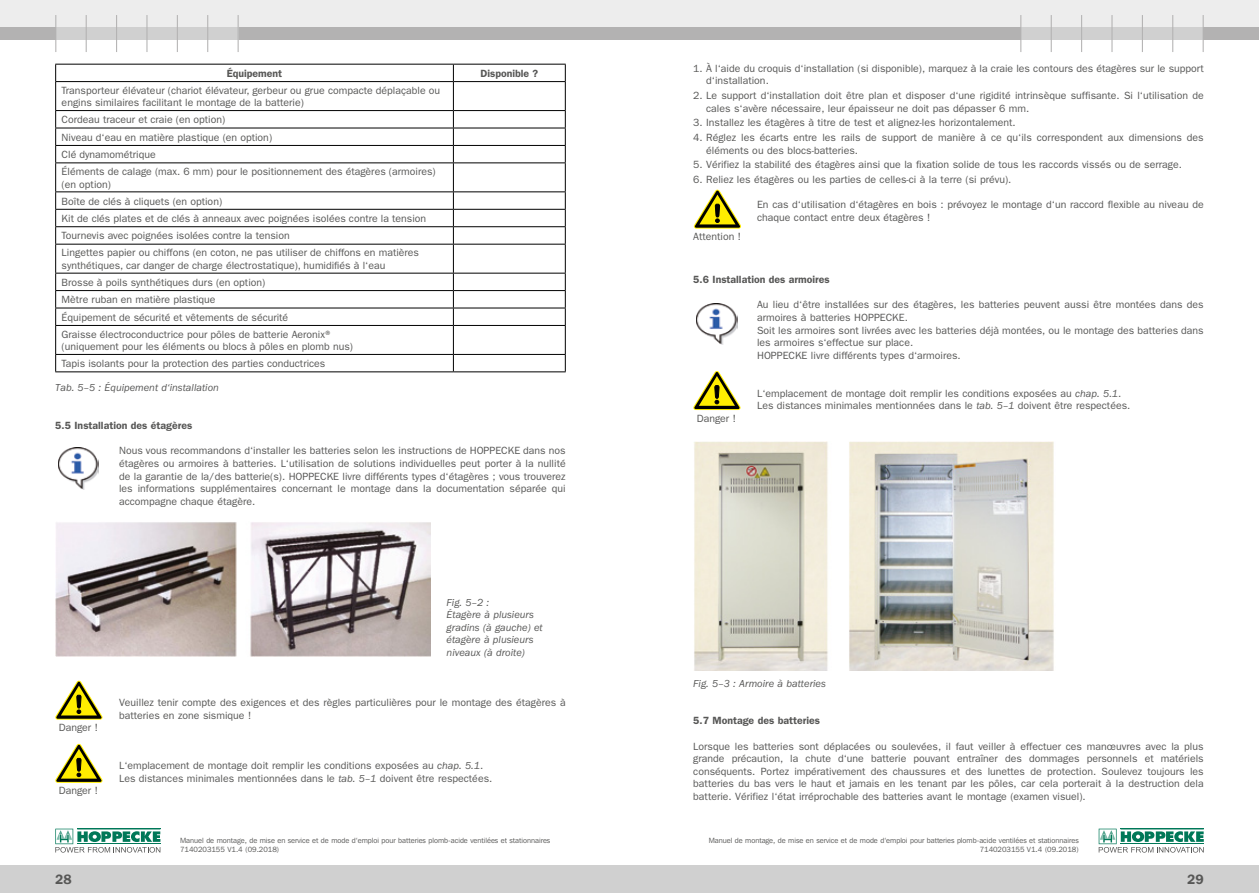
<style>
.page{position:relative;width:1259px;height:893px;background:#fff}
.page>*{position:absolute;margin:0;border:0;box-sizing:border-box;transform-origin:0 0}
.t1{font:600 13.5px "Franklin Gothic IT Cby BT";color:#575756}
.t2{font:10.5px/12.6px "Franklin Gothic LT";color:#575756}
.t3{font:italic 10.5px/12.6px "Franklin Gothic LT";color:#575756}
.t4{font:600 10.5px "Franklin Gothic LT";color:#575756}
.t5{font:7.5px/9px "Franklin Gothic IT Cby BT";color:#575756}
.s1{font-style:italic}
</style>
<div class="page">
<div style="left:0;top:0;width:646px;height:28px;background:#ededed"></div>
<div style="left:629px;top:0;width:630px;height:28px;background:#ededed"></div>
<div style="left:1021px;top:28px;width:182px;height:12px;background:#d0d0d0"></div>
<div style="left:238px;top:28px;width:783px;height:12px;background:#b3b2b2"></div>
<div style="left:1203px;top:28px;width:56px;height:12px;background:#b3b2b2"></div>
<div style="left:56px;top:28px;width:182px;height:12px;background:#d0d0d0"></div>
<hr style="left:207px;top:15px;width:1px;height:37px;background:#b3b2b2">
<hr style="left:238px;top:15px;width:1px;height:37px;background:#b3b2b2">
<hr style="left:55px;top:15px;width:1px;height:37px;background:#b3b2b2">
<hr style="left:86px;top:15px;width:1px;height:37px;background:#b3b2b2">
<hr style="left:116px;top:15px;width:1px;height:37px;background:#b3b2b2">
<hr style="left:146px;top:15px;width:1px;height:37px;background:#b3b2b2">
<hr style="left:177px;top:15px;width:1px;height:37px;background:#b3b2b2">
<hr style="left:1172px;top:15px;width:1px;height:37px;background:#b3b2b2">
<hr style="left:1202px;top:15px;width:1px;height:37px;background:#b3b2b2">
<hr style="left:1020px;top:15px;width:1px;height:37px;background:#b3b2b2">
<hr style="left:1050px;top:15px;width:1px;height:37px;background:#b3b2b2">
<hr style="left:1081px;top:15px;width:1px;height:37px;background:#b3b2b2">
<hr style="left:1111px;top:15px;width:1px;height:37px;background:#b3b2b2">
<hr style="left:1141px;top:15px;width:2px;height:37px;background:#b3b2b2">
<div style="left:0;top:28px;width:56px;height:12px;background:#b3b2b2"></div>
<div style="left:0;top:865px;width:1259px;height:28px;background:#d0d0d0"></div>
<svg style="left:55px;top:829px;width:105px;height:24px"></svg>
<svg style="left:1098px;top:829px;width:105px;height:24px"></svg>
<hr style="left:55px;top:64px;width:398px;height:1px;background:#000">
<hr style="left:453px;top:64px;width:113px;height:1px;background:#000">
<hr style="left:55px;top:81px;width:398px;height:1px;background:#000">
<hr style="left:453px;top:81px;width:113px;height:1px;background:#000">
<hr style="left:55px;top:110px;width:398px;height:1px;background:#000">
<hr style="left:453px;top:110px;width:113px;height:1px;background:#000">
<hr style="left:55px;top:128px;width:398px;height:1px;background:#000">
<hr style="left:453px;top:128px;width:113px;height:1px;background:#000">
<hr style="left:55px;top:145px;width:398px;height:1px;background:#000">
<hr style="left:453px;top:145px;width:113px;height:1px;background:#000">
<hr style="left:55px;top:162px;width:398px;height:1px;background:#000">
<hr style="left:453px;top:162px;width:113px;height:1px;background:#000">
<hr style="left:55px;top:191px;width:398px;height:1px;background:#000">
<hr style="left:453px;top:191px;width:113px;height:1px;background:#000">
<hr style="left:55px;top:209px;width:398px;height:1px;background:#000">
<hr style="left:453px;top:209px;width:113px;height:1px;background:#000">
<hr style="left:55px;top:226px;width:398px;height:1px;background:#000">
<hr style="left:453px;top:226px;width:113px;height:1px;background:#000">
<hr style="left:55px;top:244px;width:398px;height:1px;background:#000">
<hr style="left:453px;top:244px;width:113px;height:1px;background:#000">
<hr style="left:55px;top:273px;width:398px;height:1px;background:#000">
<hr style="left:453px;top:273px;width:113px;height:1px;background:#000">
<hr style="left:55px;top:290px;width:398px;height:1px;background:#000">
<hr style="left:453px;top:290px;width:113px;height:1px;background:#000">
<hr style="left:55px;top:308px;width:398px;height:1px;background:#000">
<hr style="left:453px;top:308px;width:113px;height:1px;background:#000">
<hr style="left:55px;top:325px;width:398px;height:1px;background:#000">
<hr style="left:453px;top:325px;width:113px;height:1px;background:#000">
<hr style="left:55px;top:354px;width:398px;height:1px;background:#000">
<svg style="left:55px;top:65px;width:1px;height:306px"></svg>
<hr style="left:453px;top:354px;width:113px;height:1px;background:#000">
<svg style="left:453px;top:65px;width:1px;height:306px"></svg>
<svg style="left:565px;top:65px;width:1px;height:306px"></svg>
<hr style="left:55px;top:371px;width:398px;height:1px;background:#000">
<hr style="left:453px;top:371px;width:113px;height:1px;background:#000">
<img style="left:58px;top:448px;width:41px;height:41px">
<svg style="left:55px;top:744px;width:48px;height:39px"></svg>
<svg style="left:55px;top:681px;width:48px;height:39px"></svg>
<img style="left:55px;top:522px;width:376px;height:135px">
<svg style="left:693px;top:190px;width:48px;height:39px"></svg>
<img style="left:697px;top:303px;width:40px;height:42px">
<svg style="left:693px;top:371px;width:47px;height:39px"></svg>
<img style="left:694px;top:442px;width:360px;height:229px">
<p class="t4" style="left:227px;top:67px;width:57px">Équipement</p>
<p class="t4" style="left:480px;top:67px;width:59px">Disponible ?</p>
<p class="t2" style="left:62px;top:84px;width:380px">Transporteur élévateur (chariot élévateur, gerbeur ou grue compacte déplaçable ou engins similaires facilitant le montage de la batterie)</p>
<p class="t2" style="left:62px;top:111px;width:375px;line-height:17.2px">Cordeau traceur et craie (en option)<br>Niveau d‘eau en matière plastique (en option)<br>Clé dynamométrique<br>Éléments de calage (max. 6 mm) pour le positionnement des étagères (armoires)</p>
<p class="t2" style="left:62px;top:176px;width:366px;line-height:17.1px">(en option)<br>Boîte de clés à cliquets (en option)<br>Kit de clés plates et de clés à anneaux avec poignées isolées contre la tension Tournevis avec poignées isolées contre la tension<br>Lingettes papier ou chiffons (en coton, ne pas utiliser de chiffons en matières</p>
<p class="t2" style="left:62px;top:257px;width:325px;line-height:17.1px">synthétiques, car danger de charge électrostatique), humidifiés à l‘eau Brosse à poils synthétiques durs (en option)<br>Mètre ruban en matière plastique<br>Équipement de sécurité et vêtements de sécurité<br>Graisse électroconductrice pour pôles de batterie Aeronix®</p>
<p class="t2" style="left:62px;top:338px;width:293px;line-height:17px">(uniquement pour les éléments ou blocs à pôles en plomb nus)<br>Tapis isolants pour la protection des parties conductrices</p>
<p class="t3" style="left:55px;top:382px;width:165px">Tab. 5–5 : Équipement d‘installation</p>
<p class="t4" style="left:55px;top:419px;width:139px">5.5 Installation des étagères</p>
<p class="t2" style="left:119px;top:445px;width:448px;text-align:justify">Nous vous recommandons d‘installer les batteries selon les instructions de HOPPECKE dans nos étagères ou armoires à batteries. L‘utilisation de solutions individuelles peut porter à la nullité de la garantie de la/des batterie(s). HOPPECKE livre différents types d‘étagères ; vous trouverez les informations supplémentaires concernant le montage dans la documentation séparée qui accompagne chaque étagère.</p>
<p class="t3" style="left:446px;top:596px;width:98px">Fig. 5–2 :<br>Étagère à plusieurs gradins (à gauche) et étagère à plusieurs niveaux (à droite)</p>
<p class="t2" style="left:59px;top:721px;width:41px">Danger !</p>
<p class="t2" style="left:59px;top:784px;width:41px">Danger !</p>
<p class="t2" style="left:119px;top:697px;width:448px">Veuillez tenir compte des exigences et des règles particulières pour le montage des étagères à batteries en zone sismique !</p>
<p class="t2" style="left:119px;top:760px;width:375px">L‘emplacement de montage doit remplir les conditions exposées au <span class="s1">chap. 5.1</span>.<br>Les distances minimales mentionnées dans le <span class="s1">tab. 5–1</span> doivent être respectées.</p>
<p class="t2" style="left:706px;top:62px;width:499px;text-indent:-13px">1. À l‘aide du croquis d‘installation (si disponible), marquez à la craie les contours des étagères sur le support d‘installation.</p>
<p class="t2" style="left:706px;top:89px;width:499px;text-indent:-13px">2. Le support d‘installation doit être plan et disposer d‘une rigidité intrinsèque suffisante. Si l‘utilisation de cales s‘avère nécessaire, leur épaisseur ne doit pas dépasser 6 mm.</p>
<p class="t2" style="left:693px;top:117px;width:324px">3. Installez les étagères à titre de test et alignez-les horizontalement.</p>
<p class="t2" style="left:706px;top:131px;width:499px;text-indent:-13px">4. Réglez les écarts entre les rails de support de manière à ce qu‘ils correspondent aux dimensions des éléments ou des blocs-batteries.</p>
<p class="t2" style="left:693px;top:159px;width:490px">5. Vérifiez la stabilité des étagères ainsi que la fixation solide de tous les raccords vissés ou de serrage.</p>
<p class="t2" style="left:693px;top:173px;width:320px">6. Reliez les étagères ou les parties de celles-ci à la terre (si prévu).</p>
<p class="t2" style="left:757px;top:198px;width:448px">En cas d‘utilisation d‘étagères en bois : prévoyez le montage d‘un raccord flexible au niveau de chaque contact entre deux étagères !</p>
<p class="t2" style="left:693px;top:231px;width:49px">Attention !</p>
<p class="t4" style="left:693px;top:273px;width:138px">5.6 Installation des armoires</p>
<p class="t2" style="left:757px;top:299px;width:448px">Au lieu d‘être installées sur des étagères, les batteries peuvent aussi être montées dans des armoires à batteries HOPPECKE.<br>Soit les armoires sont livrées avec les batteries déjà montées, ou le montage des batteries dans les armoires s‘effectue sur place.<br>HOPPECKE livre différents types d‘armoires.</p>
<p class="t2" style="left:697px;top:412px;width:41px">Danger !</p>
<p class="t2" style="left:757px;top:387px;width:375px">L‘emplacement de montage doit remplir les conditions exposées au <span class="s1">chap. 5.1</span>.<br>Les distances minimales mentionnées dans le <span class="s1">tab. 5–1</span> doivent être respectées.</p>
<p class="t3" style="left:693px;top:677px;width:134px">Fig. 5–3 : Armoire à batteries</p>
<p class="t4" style="left:693px;top:714px;width:128px">5.7 Montage des batteries</p>
<p class="t2" style="left:693px;top:740px;width:512px;text-align:justify">Lorsque les batteries sont déplacées ou soulevées, il faut veiller à effectuer ces manœuvres avec la plus grande précaution, la chute d‘une batterie pouvant entraîner des dommages personnels et matériels conséquents. Portez impérativement des chaussures et des lunettes de protection. Soulevez toujours les batteries du bas vers le haut et jamais en les tenant par les pôles, car cela porterait à la destruction dela batterie. Vérifiez l‘état irréprochable des batteries avant le montage (examen visuel).</p>
<p class="t5" style="left:180px;top:836px;width:372px">Manuel de montage, de mise en service et de mode d‘emploi pour batteries plomb-acide ventilées et stationnaires<br>7140203155 V1.4 (09.2018)</p>
<p class="t5" style="left:708px;top:836px;width:372px;text-align:right">Manuel de montage, de mise en service et de mode d‘emploi pour batteries plomb-acide ventilées et stationnaires<br>7140203155 V1.4 (09.2018)</p>
<p class="t1" style="left:55px;top:871px;width:18px">28</p>
<p class="t1" style="left:1187px;top:871px;width:18px">29</p>
</div>
